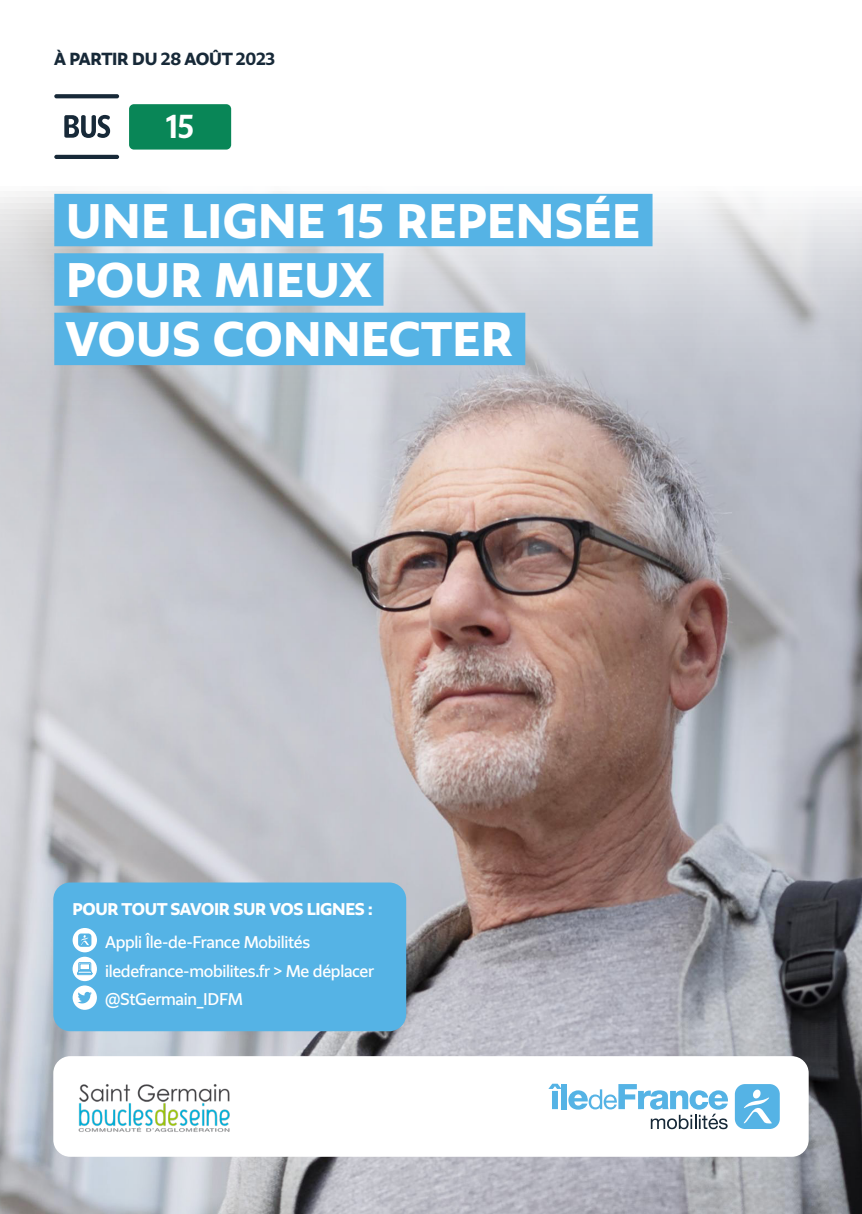
<style>
.page{position:relative;width:862px;height:1214px;background:#fff}
.page>*{position:absolute;margin:0;border:0;box-sizing:border-box;transform-origin:0 0}
.t1{font:700 44.2px/59.4px "Grand Paris";letter-spacing:.01em;color:#fff}
.t2{font:700 30.8px "IDF Voyageur";color:#fff}
.t3{font:700 16px "Grand Paris";letter-spacing:-.02em;color:#172938}
.t4{font:15.6px/28.2px "Grand Paris";letter-spacing:-.02em;color:#fff}
.t5{font:700 15.6px "Grand Paris";letter-spacing:-.02em;color:#fff}
</style>
<div class="page">
<img style="left:0;top:156px;width:862px;height:1057px">
<div style="left:53px;top:1055px;width:755px;height:101px;background:#fff;border-radius:17px"></div>
<svg style="left:548px;top:1083px;width:13px;height:25px"></svg>
<div style="left:561px;top:1083px;width:6px;height:25px;background:#55b3e5"></div>
<svg style="left:568px;top:1084px;width:160px;height:45px"></svg>
<div style="left:735px;top:1083px;width:45px;height:45px;background:#55b3e5;border-radius:10px"></div>
<svg style="left:743px;top:1089px;width:29px;height:34px"></svg>
<div style="left:53px;top:882px;width:353px;height:149px;background:#55b3e5;border-radius:17px"></div>
<div style="left:73px;top:985px;width:24px;height:24px;background:#fff;border-radius:50%"></div>
<svg style="left:78px;top:991px;width:14px;height:12px"></svg>
<svg style="left:73px;top:956px;width:24px;height:25px"></svg>
<svg style="left:76px;top:961px;width:17px;height:14px"></svg>
<svg style="left:73px;top:927px;width:24px;height:25px"></svg>
<div style="left:78px;top:933px;width:13px;height:13px;background:#55b3e5;border-radius:3px"></div>
<svg style="left:81px;top:935px;width:8px;height:10px"></svg>
<div style="left:54px;top:194px;width:598px;height:52px;background:#55b3e5"></div>
<div style="left:54px;top:253px;width:329px;height:53px;background:#55b3e5"></div>
<div style="left:54px;top:313px;width:471px;height:52px;background:#55b3e5"></div>
<img style="left:78px;top:1084px;width:152px;height:48px">
<svg style="left:54px;top:94px;width:65px;height:65px"></svg>
<div style="left:129px;top:104px;width:102px;height:45px;background:#098657;border-radius:5px"></div>
<p class="t3" style="left:54px;top:48px;width:222px">À PARTIR DU 28 AOÛT 2023</p>
<h2 class="t2" style="left:166px;top:106px;width:30px">15</h2>
<h1 class="t1" style="left:65px;top:190px;width:576px">UNE LIGNE 15 REPENSÉE<br>POUR MIEUX<br>VOUS CONNECTER</h1>
<p class="t5" style="left:72px;top:898px;width:302px">POUR TOUT SAVOIR SUR VOS LIGNES :</p>
<p class="t4" style="left:105px;top:927px;width:271px">Appli Île-de-France Mobilités iledefrance-mobilites.fr &gt; Me déplacer @StGermain_IDFM</p>
</div>
